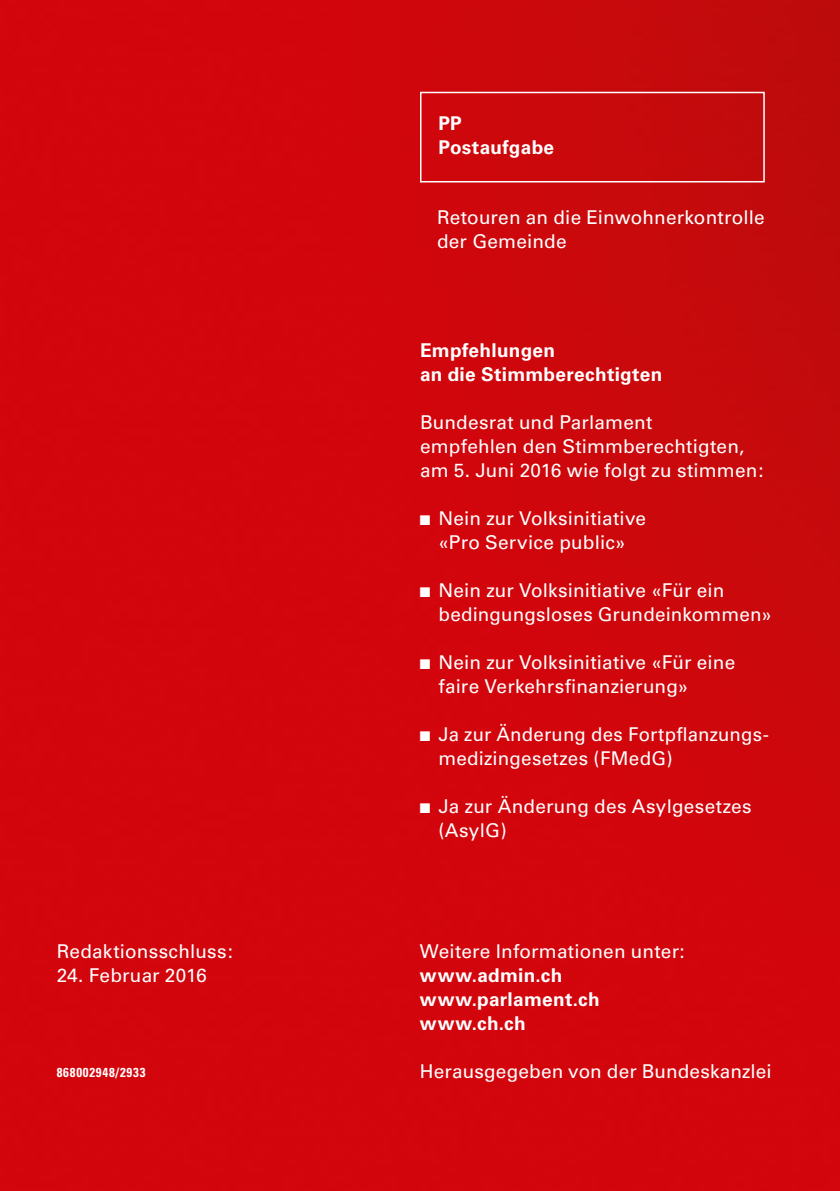
<style>
.page{position:relative;width:840px;height:1191px;background:#fff}
.page>*{position:absolute;margin:0;border:0;box-sizing:border-box;transform-origin:0 0}
.t1{font:19px/24px "Univers";letter-spacing:.01em;color:#fff}
.t2{font:700 19px/24px "Univers";letter-spacing:.015em;color:#fff}
.t3{font:700 condensed 13px "Univers LT Std";letter-spacing:.06em;color:#fff}
</style>
<div class="page">
<img style="left:0;top:0;width:839px;height:1191px">
<div style="left:420px;top:92px;width:344px;height:90px;border:2px solid #fff"></div>
<p class="t1" style="left:57px;top:939px;width:178px">Redaktionsschluss:</p>
<p class="t1" style="left:57px;top:963px;width:151px">24. Februar 2016</p>
<p class="t3" style="left:57px;top:1064px;width:90px">868002948/2933</p>
<p class="t2" style="left:438px;top:112px;width:117px">PP<br>Postaufgabe</p>
<p class="t1" style="left:437px;top:205px;width:329px">Retouren an die Einwohnerkontrolle der Gemeinde</p>
<h1 class="t2" style="left:420px;top:338px;width:244px">Empfehlungen<br>an die Stimmberechtigten</h1>
<p class="t1" style="left:420px;top:410px;width:345px">Bundesrat und Parlament<br>empfehlen den Stimmberechtigten, am 5. Juni 2016 wie folgt zu stimmen:</p>
<p class="t1" style="left:420px;top:506px;width:227px;text-align:center">■ Nein zur Volksinitiative «Pro Service public»</p>
<p class="t1" style="left:438px;top:578px;width:335px;text-indent:-18px">■ Nein zur Volksinitiative «Für ein bedingungsloses Grundeinkommen»</p>
<p class="t1" style="left:438px;top:650px;width:298px;text-indent:-18px">■ Nein zur Volksinitiative «Für eine faire Verkehrsfinanzierung»</p>
<p class="t1" style="left:438px;top:722px;width:332px;text-indent:-18px">■ Ja zur Änderung des Fortpflanzungs&shy;medizingesetzes (FMedG)</p>
<p class="t1" style="left:438px;top:794px;width:314px;text-indent:-18px">■ Ja zur Änderung des Asylgesetzes (AsylG)</p>
<p class="t1" style="left:420px;top:939px;width:266px">Weitere Informationen unter:</p>
<p class="t2" style="left:420px;top:963px;width:144px">www.admin.ch</p>
<p class="t2" style="left:420px;top:987px;width:181px">www.parlament.ch</p>
<p class="t2" style="left:420px;top:1011px;width:107px">www.ch.ch</p>
<p class="t1" style="left:420px;top:1059px;width:353px">Herausgegeben von der Bundeskanzlei</p>
</div>
